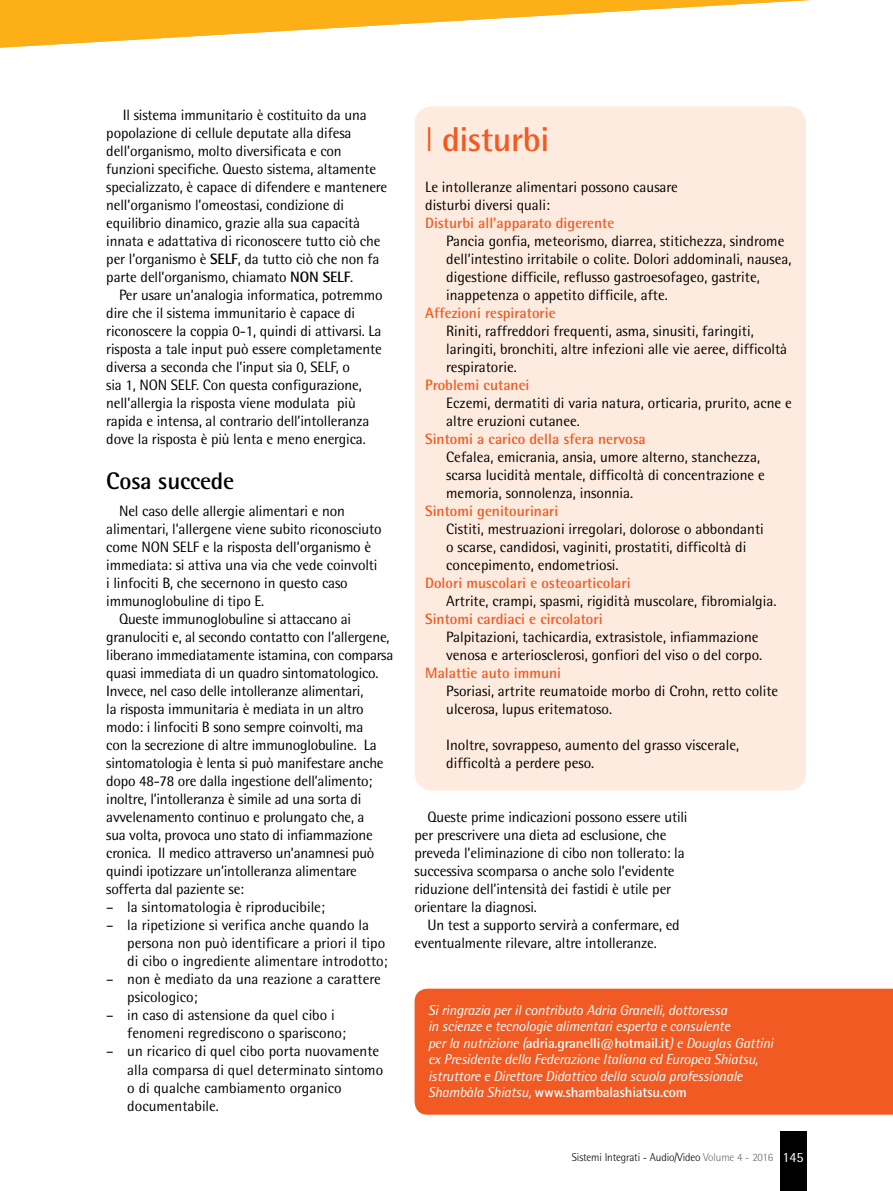
<style>
.page{position:relative;width:893px;height:1191px;background:#fff}
.page>*{position:absolute;margin:0;border:0;box-sizing:border-box;transform-origin:0 0}
.q_titolo{font:700 34.5px "Rotis Semi Sans";letter-spacing:-.01em;color:#f15a22}
.q_titolino_singolo{font:700 24px "Rotis Semi Sans";letter-spacing:-.01em;color:#000}
.q_testo{font:15px/18px "Rotis Semi Sans";letter-spacing:-.01em;color:#000}
.q_testo_rientrato{font:15px/18px "Rotis Semi Sans";color:#000}
.q_testo_rientrato-2{font:700 15px "Rotis Semi Sans";color:#f15a22}
.q_testo-2{font:italic 14.25px/16.5px "Rotis Semi Sans";letter-spacing:-.015em;color:#fff}
.Normale{font:14.1px "Rotis Semi Sans";color:#fff}
.Normale-2{font:300 11.25px "Rotis Semi Sans";letter-spacing:-.015em;color:#000}
.s1{font-weight:700}
.s2{font-weight:300}
.s3{font-weight:700;font-style:normal}
.s4{color:#6d6e71}
</style>
<div class="page">
<svg style="left:0;top:0;width:810px;height:48px"></svg>
<div style="left:415px;top:988px;width:478px;height:126px;background:#f15a22"></div>
<div style="left:780px;top:1131px;width:26px;height:60px;background:#000"></div>
<div style="left:415px;top:106px;width:391px;height:684px;background:#feebdf;border-radius:18px"></div>
<p class="q_testo" style="left:106px;top:106px;width:282px;text-indent:17px">Il sistema immunitario è costituito da una popolazione di cellule deputate alla difesa dell’organismo, molto diversificata e con funzioni specifiche. Questo sistema, altamente specializzato, è capace di difendere e mantenere nell’organismo l’omeostasi, condizione di equilibrio dinamico, grazie alla sua capacità innata e adattativa di riconoscere tutto ciò che per l’organismo è <span class="s1">SELF</span>, da tutto ciò che non fa parte dell’organismo, chiamato <span class="s1">NON SELF</span>.</p>
<p class="q_testo" style="left:106px;top:286px;width:278px;text-indent:13px">Per usare un’analogia informatica, potremmo dire che il sistema immunitario è capace di riconoscere la coppia 0-1, quindi di attivarsi. La risposta a tale input può essere completamente diversa a seconda che l’input sia 0, SELF, o<br>sia 1, NON SELF. Con questa configurazione, nell’allergia la risposta viene modulata più rapida e intensa, al contrario dell’intolleranza dove la risposta è più lenta e meno energica.</p>
<p class="q_titolino_singolo" style="left:106px;top:466px;width:129px">Cosa succede</p>
<p class="q_testo" style="left:106px;top:502px;width:277px;text-indent:13px">Nel caso delle allergie alimentari e non alimentari, l’allergene viene subito riconosciuto come NON SELF e la risposta dell’organismo è immediata: si attiva una via che vede coinvolti i linfociti B, che secernono in questo caso immunoglobuline di tipo E.</p>
<p class="q_testo" style="left:106px;top:610px;width:288px;text-indent:13px">Queste immunoglobuline si attaccano ai granulociti e, al secondo contatto con l’allergene, liberano immediatamente istamina, con comparsa quasi immediata di un quadro sintomatologico.<br>Invece, nel caso delle intolleranze alimentari,<br>la risposta immunitaria è mediata in un altro modo: i linfociti B sono sempre coinvolti, ma<br>con la secrezione di altre immunoglobuline. La sintomatologia è lenta si può manifestare anche dopo 48-78 ore dalla ingestione dell’alimento; inoltre, l’intolleranza è simile ad una sorta di avvelenamento continuo e prolungato che, a<br>sua volta, provoca uno stato di infiammazione cronica. Il medico attraverso un’anamnesi può quindi ipotizzare un’intolleranza alimentare sofferta dal paziente se:</p>
<p class="q_testo_rientrato" style="left:106px;top:898px;width:220px">– la sintomatologia è riproducibile;</p>
<p class="q_testo_rientrato" style="left:127px;top:916px;width:262px;text-indent:-21px">– la ripetizione si verifica anche quando la persona non può identificare a priori il tipo di cibo o ingrediente alimentare introdotto;</p>
<p class="q_testo_rientrato" style="left:127px;top:970px;width:255px;text-indent:-21px">– non è mediato da una reazione a carattere psicologico;</p>
<p class="q_testo_rientrato" style="left:127px;top:1006px;width:220px;text-indent:-21px">– in caso di astensione da quel cibo i fenomeni regrediscono o spariscono;</p>
<p class="q_testo_rientrato" style="left:127px;top:1042px;width:257px;text-indent:-21px">– un ricarico di quel cibo porta nuovamente alla comparsa di quel determinato sintomo o di qualche cambiamento organico documentabile.</p>
<p class="q_titolo" style="left:425px;top:118px;width:126px"><span class="s2">I</span> disturbi</p>
<p class="q_testo_rientrato" style="left:425px;top:178px;width:254px">Le intolleranze alimentari possono causare</p>
<p class="q_testo_rientrato" style="left:425px;top:196px;width:126px">disturbi diversi quali:</p>
<p class="q_testo_rientrato-2" style="left:425px;top:214px;width:191px">Disturbi all’apparato digerente</p>
<p class="q_testo_rientrato" style="left:446px;top:232px;width:347px">Pancia gonfia, meteorismo, diarrea, stitichezza, sindrome dell’intestino irritabile o colite. Dolori addominali, nausea, digestione difficile, reflusso gastroesofageo, gastrite, inappetenza o appetito difficile, afte.</p>
<p class="q_testo_rientrato-2" style="left:425px;top:304px;width:132px">Affezioni respiratorie</p>
<p class="q_testo_rientrato" style="left:446px;top:322px;width:342px">Riniti, raffreddori frequenti, asma, sinusiti, faringiti, laringiti, bronchiti, altre infezioni alle vie aeree, difficoltà respiratorie.</p>
<p class="q_testo_rientrato-2" style="left:425px;top:376px;width:106px">Problemi cutanei</p>
<p class="q_testo_rientrato" style="left:446px;top:394px;width:347px">Eczemi, dermatiti di varia natura, orticaria, prurito, acne e altre eruzioni cutanee.</p>
<p class="q_testo_rientrato-2" style="left:425px;top:430px;width:222px">Sintomi a carico della sfera nervosa</p>
<p class="q_testo_rientrato" style="left:446px;top:448px;width:320px">Cefalea, emicrania, ansia, umore alterno, stanchezza, scarsa lucidità mentale, difficoltà di concentrazione e memoria, sonnolenza, insonnia.</p>
<p class="q_testo_rientrato-2" style="left:425px;top:502px;width:135px">Sintomi genitourinari</p>
<p class="q_testo_rientrato" style="left:446px;top:520px;width:319px">Cistiti, mestruazioni irregolari, dolorose o abbondanti o scarse, candidosi, vaginiti, prostatiti, difficoltà di concepimento, endometriosi.</p>
<p class="q_testo_rientrato-2" style="left:425px;top:574px;width:207px">Dolori muscolari e osteoarticolari</p>
<p class="q_testo_rientrato" style="left:446px;top:592px;width:332px">Artrite, crampi, spasmi, rigidità muscolare, fibromialgia.</p>
<p class="q_testo_rientrato-2" style="left:425px;top:610px;width:179px">Sintomi cardiaci e circolatori</p>
<p class="q_testo_rientrato" style="left:446px;top:628px;width:318px">Palpitazioni, tachicardia, extrasistole, infiammazione venosa e arteriosclerosi, gonfiori del viso o del corpo.</p>
<p class="q_testo_rientrato-2" style="left:425px;top:664px;width:137px">Malattie auto immuni</p>
<p class="q_testo_rientrato" style="left:446px;top:682px;width:334px">Psoriasi, artrite reumatoide morbo di Crohn, retto colite ulcerosa, lupus eritematoso.</p>
<p class="q_testo_rientrato" style="left:446px;top:736px;width:294px">Inoltre, sovrappeso, aumento del grasso viscerale,</p>
<p class="q_testo_rientrato" style="left:446px;top:754px;width:150px">difficoltà a perdere peso.</p>
<p class="q_testo" style="left:415px;top:808px;width:274px;text-indent:13px">Queste prime indicazioni possono essere utili per prescrivere una dieta ad esclusione, che preveda l’eliminazione di cibo non tollerato: la successiva scomparsa o anche solo l’evidente riduzione dell’intensità dei fastidi è utile per orientare la diagnosi.</p>
<p class="q_testo" style="left:415px;top:916px;width:267px;text-indent:13px">Un test a supporto servirà a confermare, ed eventualmente rilevare, altre intolleranze.</p>
<p class="q_testo-2" style="left:428px;top:1001px;width:301px">Si ringrazia per il contributo Adria Granelli, dottoressa</p>
<p class="q_testo-2" style="left:428px;top:1018px;width:303px">in scienze e tecnologie alimentari esperta e consulente</p>
<p class="q_testo-2" style="left:428px;top:1034px;width:347px">per la nutrizione (<span class="s3">adria.granelli@hotmail.it</span>) e Douglas Gattini</p>
<p class="q_testo-2" style="left:428px;top:1051px;width:332px">ex Presidente della Federazione Italiana ed Europea Shiatsu, istruttore e Direttore Didattico della scuola professionale<br>Shambàla Shiatsu, <span class="s3">www.shambalashiatsu.com</span></p>
<p class="Normale-2" style="left:572px;top:1150px;width:203px">Sistemi Integrati - Audio/Video <span class="s4">Volume 4 - 2016</span></p>
<p class="Normale" style="left:782px;top:1148px;width:23px">145</p>
</div>
